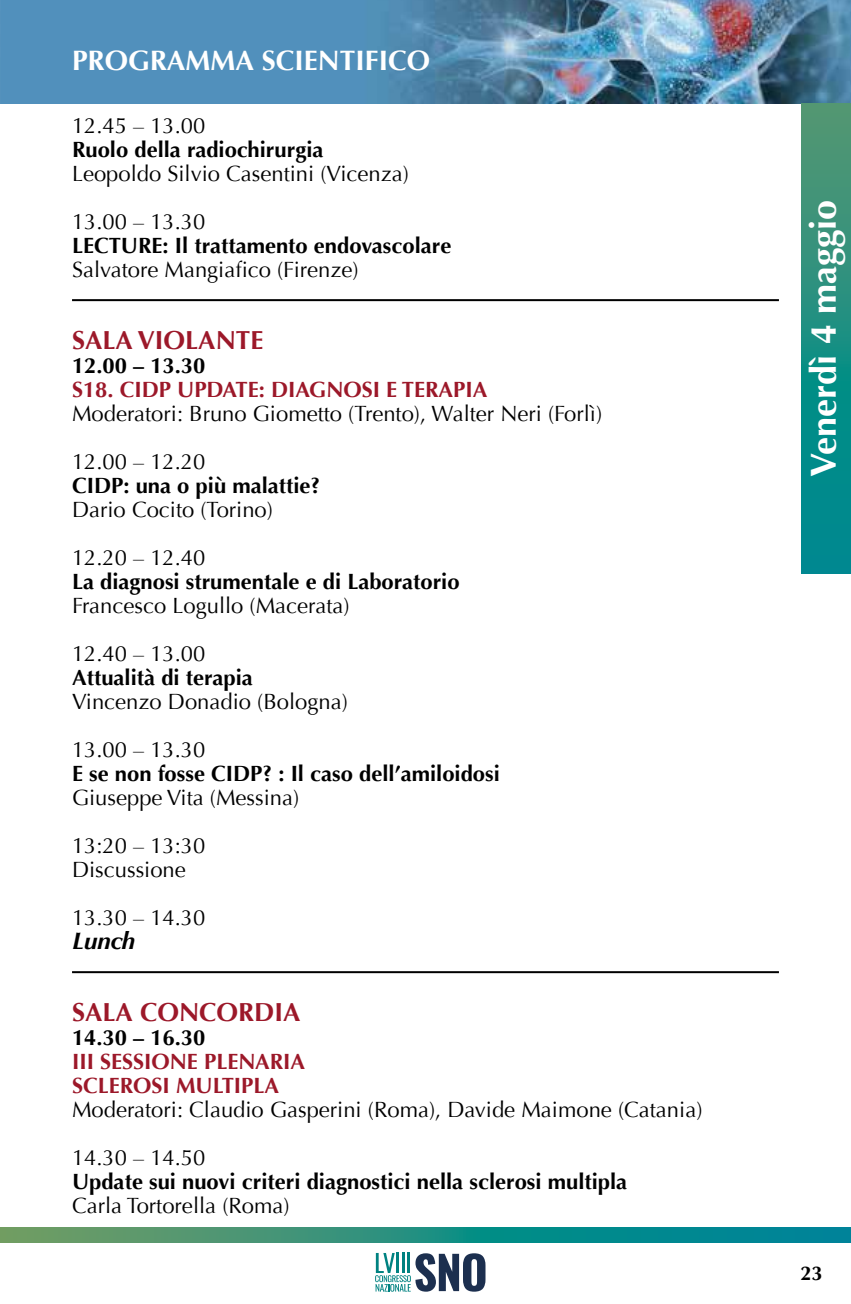
<style>
.page{position:relative;width:851px;height:1304px;background:#fff}
.page>*{position:absolute;margin:0;border:0;box-sizing:border-box;transform-origin:0 0}
.t1{font:700 36px "Optima";color:#fff}
.t2{font:700 28px "Optima";color:#fff}
.t3{font:700 26px "Optima";color:#9c1829}
.t4{font:italic 700 24px "Optima";color:#000}
.t5{font:22px/48px "Optima";color:#000}
.t6{font:700 22px "Optima";color:#000}
.t7{font:700 22px/24px "Optima";color:#9c1829}
.t8{font:700 20px "Optima";color:#000}
</style>
<div class="page">
<svg style="left:0;top:1228px;width:850px;height:15px"></svg>
<svg style="left:375px;top:1253px;width:110px;height:39px"></svg>
<img style="left:0;top:0;width:850px;height:104px">
<hr style="left:72px;top:299px;width:706px;height:2px;background:#000">
<hr style="left:72px;top:971px;width:706px;height:2px;background:#000">
<svg style="left:801px;top:103px;width:49px;height:471px"></svg>
<p class="t2" style="left:72px;top:44px;width:359px">PROGRAMMA SCIENTIFICO</p>
<p class="t5" style="left:72px;top:102px;width:135px">12.45 – 13.00</p>
<p class="t6" style="left:72px;top:137px;width:253px">Ruolo della radiochirurgia</p>
<p class="t5" style="left:72px;top:150px;width:338px">Leopoldo Silvio Casentini (Vicenza)<br>13.00 – 13.30</p>
<p class="t6" style="left:72px;top:233px;width:381px">LECTURE: Il trattamento endovascolare</p>
<p class="t5" style="left:72px;top:246px;width:288px">Salvatore Mangiafico (Firenze)</p>
<p class="t3" style="left:72px;top:325px;width:193px">SALA VIOLANTE</p>
<p class="t6" style="left:72px;top:353px;width:135px">12.00 – 13.30</p>
<p class="t7" style="left:72px;top:378px;width:417px">S18. CIDP UPDATE: DIAGNOSI E TERAPIA</p>
<p class="t5" style="left:72px;top:390px;width:531px">Moderatori: Bruno Giometto (Trento), Walter Neri (Forlì)<br>12.00 – 12.20</p>
<p class="t6" style="left:72px;top:473px;width:250px">CIDP: una o più malattie?</p>
<p class="t5" style="left:72px;top:486px;width:202px">Dario Cocito (Torino)<br>12.20 – 12.40</p>
<p class="t6" style="left:72px;top:569px;width:389px">La diagnosi strumentale e di Laboratorio</p>
<p class="t5" style="left:72px;top:582px;width:279px">Francesco Logullo (Macerata)<br>12.40 – 13.00</p>
<p class="t6" style="left:72px;top:665px;width:182px">Attualità di terapia</p>
<p class="t5" style="left:72px;top:678px;width:277px">Vincenzo Donadio (Bologna)<br>13.00 – 13.30</p>
<p class="t6" style="left:72px;top:761px;width:429px">E se non fosse CIDP? : Il caso dell’amiloidosi</p>
<p class="t5" style="left:72px;top:774px;width:229px">Giuseppe Vita (Messina)<br>13:20 – 13:30</p>
<p class="t5" style="left:72px;top:846px;width:135px">Discussione<br>13.30 – 14.30</p>
<p class="t4" style="left:72px;top:927px;width:65px">Lunch</p>
<p class="t3" style="left:72px;top:997px;width:230px">SALA CONCORDIA</p>
<p class="t6" style="left:72px;top:1025px;width:135px">14.30 – 16.30</p>
<p class="t7" style="left:72px;top:1050px;width:235px">III SESSIONE PLENARIA<br>SCLEROSI MULTIPLA</p>
<p class="t5" style="left:72px;top:1086px;width:631px">Moderatori: Claudio Gasperini (Roma), Davide Maimone (Catania)<br>14.30 – 14.50</p>
<p class="t6" style="left:72px;top:1169px;width:556px">Update sui nuovi criteri diagnostici nella sclerosi multipla</p>
<p class="t5" style="left:72px;top:1182px;width:219px">Carla Tortorella (Roma)</p>
<h1 class="t1" style="left:802px;top:477px;width:278px;rotate:-90deg">Venerdì 4 maggio</h1>
<p class="t8" style="left:800px;top:1261px;width:24px">23</p>
</div>
